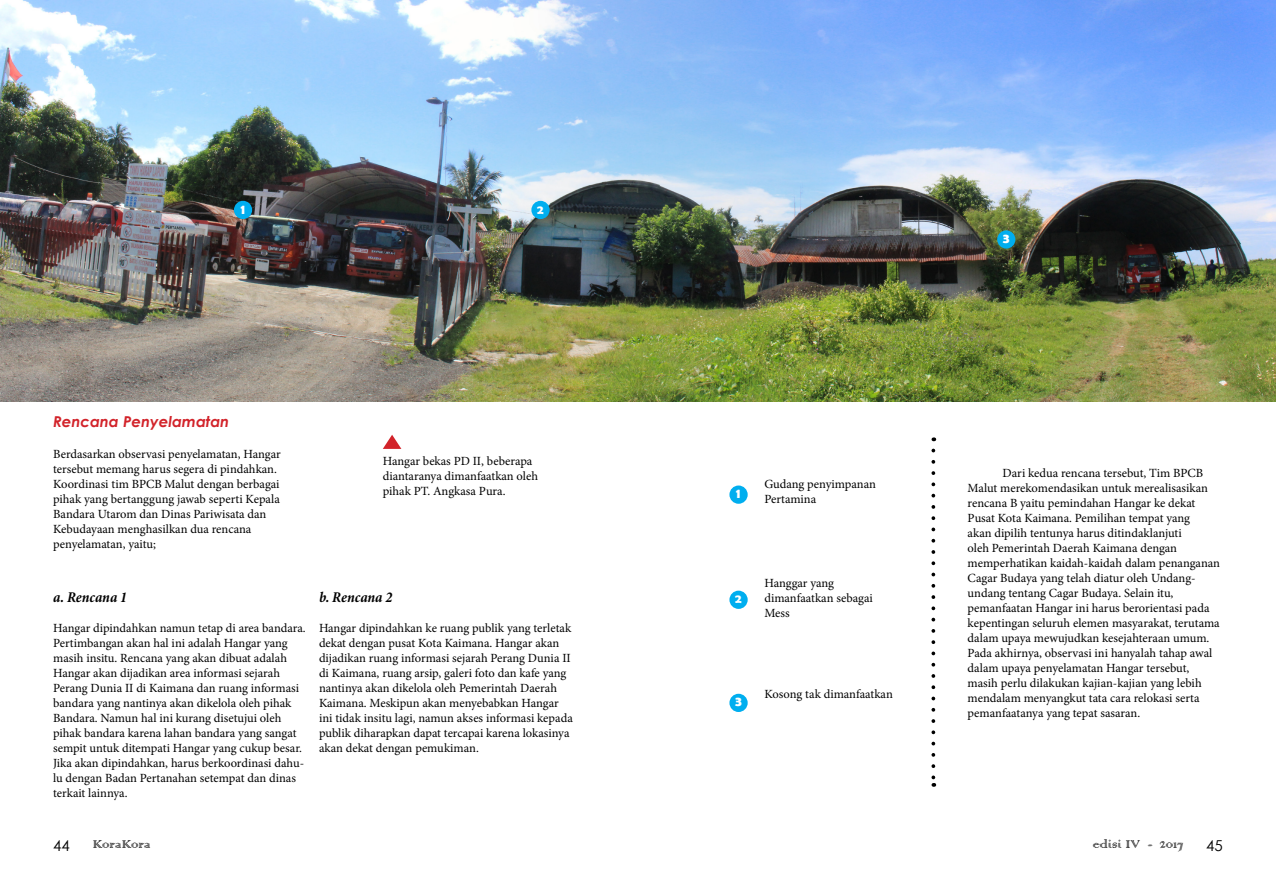
<style>
.page{position:relative;width:1276px;height:886px;background:#fff}
.page>*{position:absolute;margin:0;border:0;box-sizing:border-box;transform-origin:0 0}
.t1{font:15px "Colonna";color:#000101}
.t2{font:italic 700 condensed 15px "Minion Pro";letter-spacing:-.005em;color:#000}
.t3{font:italic 700 15px "Century Gothic";color:#d2232a}
.t4{font:15px "Century Gothic";color:#000}
.t5{font:700 13.75px "Berlin Sans FB Demi";color:#fff}
.t6{font:12.5px/15px "Minion Pro";color:#000}
.t7{font:700 12.5px "Berlin Sans FB Demi";color:#fff}
</style>
<div class="page">
<img style="left:0;top:0;width:1276px;height:402px">
<div style="left:729px;top:485px;width:18px;height:19px;background:#00aeef;border-radius:50%"></div>
<div style="left:234px;top:201px;width:18px;height:18px;background:#00aeef;border-radius:50%"></div>
<div style="left:729px;top:591px;width:18px;height:18px;background:#00aeef;border-radius:50%"></div>
<div style="left:729px;top:694px;width:18px;height:18px;background:#00aeef;border-radius:50%"></div>
<div style="left:531px;top:201px;width:18px;height:18px;background:#00aeef;border-radius:50%"></div>
<div style="left:997px;top:230px;width:18px;height:19px;background:#00aeef;border-radius:50%"></div>
<svg style="left:383px;top:435px;width:18px;height:14px"></svg>
<svg style="left:931px;top:450px;width:4px;height:337px"></svg>
<p class="t5" style="left:241px;top:201px;width:6px">1</p>
<p class="t7" style="left:537px;top:202px;width:8px">2</p>
<p class="t3" style="left:53px;top:410px;width:178px">Rencana Penyelamatan</p>
<p class="t6" style="left:53px;top:446px;width:229px">Berdasarkan observasi penyelamatan, Hangar tersebut memang harus segera di pindahkan.<br>Koordinasi tim BPCB Malut dengan berbagai pihak yang bertanggung jawab seperti Kepala Bandara Utarom dan Dinas Pariwisata dan Kebudayaan menghasilkan dua rencana penyelamatan, yaitu;</p>
<p class="t6" style="left:383px;top:454px;width:157px">Hangar bekas PD II, beberapa diantaranya dimanfaatkan oleh pihak PT. Angkasa Pura.</p>
<p class="t2" style="left:53px;top:586px;width:76px">a. Rencana 1</p>
<p class="t6" style="left:53px;top:620px;width:254px">Hangar dipindahkan namun tetap di area bandara.<br>Pertimbangan akan hal ini adalah Hangar yang masih insitu. Rencana yang akan dibuat adalah Hangar akan dijadikan area informasi sejarah Perang Dunia II di Kaimana dan ruang informasi bandara yang nantinya akan dikelola oleh pihak Bandara. Namun hal ini kurang disetujui oleh pihak bandara karena lahan bandara yang sangat sempit untuk ditempati Hangar yang cukup besar.<br>Jika akan dipindahkan, harus berkoordinasi dahu&shy;lu dengan Badan Pertanahan setempat dan dinas terkait lainnya.</p>
<p class="t2" style="left:319px;top:586px;width:75px">b. Rencana 2</p>
<p class="t6" style="left:319px;top:620px;width:255px">Hangar dipindahkan ke ruang publik yang terletak dekat dengan pusat Kota Kaimana. Hangar akan dijadikan ruang informasi sejarah Perang Dunia II di Kaimana, ruang arsip, galeri foto dan kafe yang nantinya akan dikelola oleh Pemerintah Daerah Kaimana. Meskipun akan menyebabkan Hangar ini tidak insitu lagi, namun akses informasi kepada publik diharapkan dapat tercapai karena lokasinya akan dekat dengan pemukiman.</p>
<p class="t5" style="left:1003px;top:230px;width:8px">3</p>
<p class="t5" style="left:736px;top:485px;width:6px">1</p>
<p class="t6" style="left:764px;top:476px;width:113px">Gudang penyimpanan<br>Pertamina</p>
<p class="t7" style="left:735px;top:592px;width:8px">2</p>
<p class="t6" style="left:764px;top:576px;width:110px">Hanggar yang dimanfaatkan sebagai<br>Mess</p>
<p class="t5" style="left:735px;top:694px;width:8px">3</p>
<p class="t6" style="left:764px;top:687px;width:130px">Kosong tak dimanfaatkan</p>
<p class="t6" style="left:967px;top:466px;width:254px;text-indent:35px">Dari kedua rencana tersebut, Tim BPCB Malut merekomendasikan untuk merealisasikan rencana B yaitu pemindahan Hangar ke dekat Pusat Kota Kaimana. Pemilihan tempat yang<br>akan dipilih tentunya harus ditindaklanjuti<br>oleh Pemerintah Daerah Kaimana dengan memperhatikan kaidah-kaidah dalam penanganan Cagar Budaya yang telah diatur oleh Undang&shy;undang tentang Cagar Budaya. Selain itu, pemanfaatan Hangar ini harus berorientasi pada kepentingan seluruh elemen masyarakat, terutama dalam upaya mewujudkan kesejahteraan umum.<br>Pada akhirnya, observasi ini hanyalah tahap awal dalam upaya penyelamatan Hangar tersebut, masih perlu dilakukan kajian-kajian yang lebih mendalam menyangkut tata cara relokasi serta pemanfaatanya yang tepat sasaran.</p>
<p class="t4" style="left:53px;top:835px;width:18px">44</p>
<p class="t1" style="left:93px;top:834px;width:59px">KoraKora</p>
<p class="t1" style="left:1092px;top:834px;width:92px">edisi IV - 2017</p>
<p class="t4" style="left:1206px;top:835px;width:18px">45</p>
</div>
